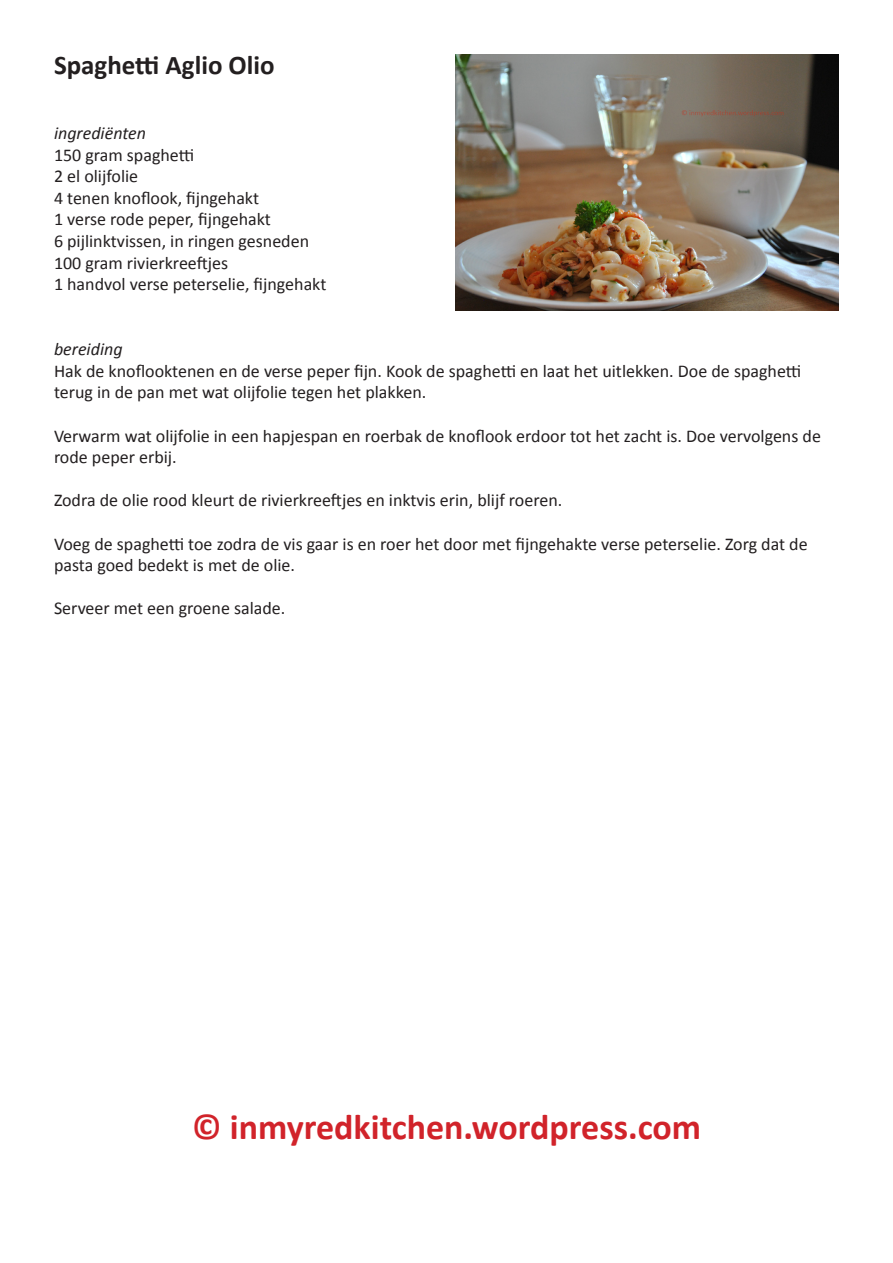
<style>
.page{position:relative;width:893px;height:1263px;background:#fff}
.page>*{position:absolute;margin:0;border:0;box-sizing:border-box;transform-origin:0 0}
.t1{font:700 36px "Calibri";color:#d1232a}
.t2{font:700 27px "Calibri";color:#231f20}
.t3{font:18px/21.6px "Calibri";color:#231f20}
.t4{font:italic 18px "Calibri";color:#231f20}
</style>
<div class="page">
<img style="left:456px;top:54px;width:383px;height:257px">
<p class="t2" style="left:54px;top:49px;width:222px">Spaghetti Aglio Olio</p>
<p class="t4" style="left:54px;top:122px;width:94px">ingrediënten</p>
<p class="t3" style="left:54px;top:143px;width:142px">150 gram spaghetti</p>
<p class="t3" style="left:54px;top:165px;width:86px">2 el olijfolie</p>
<p class="t3" style="left:54px;top:186px;width:207px">4 tenen knoflook, fijngehakt</p>
<p class="t3" style="left:54px;top:208px;width:218px">1 verse rode peper, fijngehakt</p>
<p class="t3" style="left:54px;top:229px;width:257px">6 pijlinktvissen, in ringen gesneden</p>
<p class="t3" style="left:54px;top:251px;width:176px">100 gram rivierkreeftjes</p>
<p class="t3" style="left:54px;top:273px;width:274px">1 handvol verse peterselie, fijngehakt</p>
<p class="t4" style="left:54px;top:338px;width:70px">bereiding</p>
<p class="t3" style="left:54px;top:359px;width:749px">Hak de knoflooktenen en de verse peper fijn. Kook de spaghetti en laat het uitlekken. Doe de spaghetti terug in de pan met wat olijfolie tegen het plakken.</p>
<p class="t3" style="left:54px;top:424px;width:768px">Verwarm wat olijfolie in een hapjespan en roerbak de knoflook erdoor tot het zacht is. Doe vervolgens de rode peper erbij.</p>
<p class="t3" style="left:54px;top:489px;width:510px">Zodra de olie rood kleurt de rivierkreeftjes en inktvis erin, blijf roeren.</p>
<p class="t3" style="left:54px;top:532px;width:755px">Voeg de spaghetti toe zodra de vis gaar is en roer het door met fijngehakte verse peterselie. Zorg dat de pasta goed bedekt is met de olie.</p>
<p class="t3" style="left:54px;top:597px;width:233px">Serveer met een groene salade.</p>
<p class="t1" style="left:192px;top:1105px;width:511px">© inmyredkitchen.wordpress.com</p>
</div>
